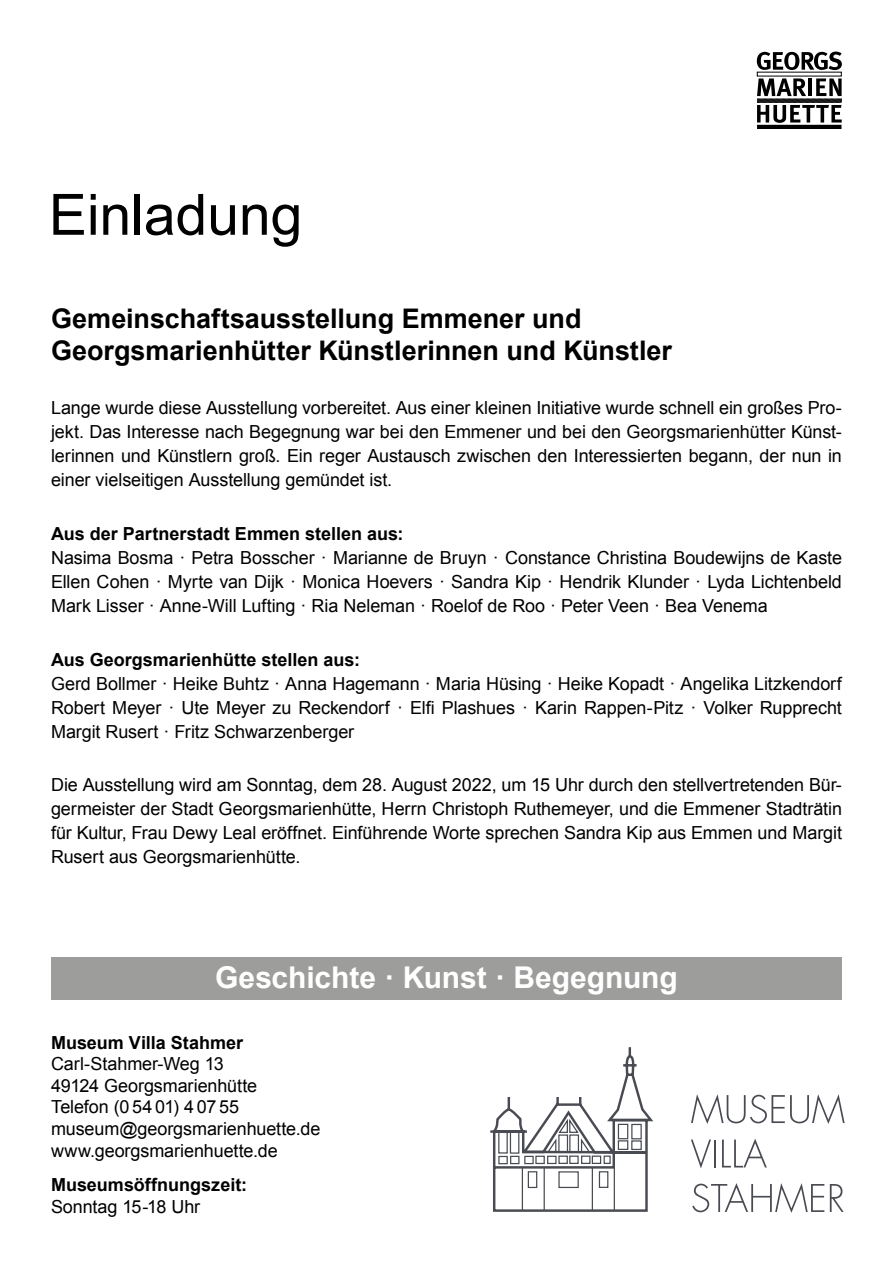
<style>
.page{position:relative;width:893px;height:1263px;background:#fff}
.page>*{position:absolute;margin:0;border:0;box-sizing:border-box;transform-origin:0 0}
.t1{font:57px "Arial";color:#000}
.t2{font:700 30px "Arial";letter-spacing:-.005em;color:#fff}
.t3{font:700 27px/32.4px "Arial";color:#000}
.t4{font:18px/24px "Arial";letter-spacing:-.005em;color:#000;text-align:justify}
.t5{font:700 18px/21.6px "Arial";color:#000}
.s1{font-weight:400}
</style>
<div class="page">
<div style="left:51px;top:957px;width:791px;height:42px;background:#9d9d9c"></div>
<svg style="left:757px;top:52px;width:85px;height:18px"></svg>
<hr style="left:757px;top:125px;width:84px;height:4px;background:#000">
<svg style="left:757px;top:78px;width:85px;height:45px"></svg>
<svg style="left:691px;top:1094px;width:154px;height:30px"></svg>
<svg style="left:691px;top:1139px;width:20px;height:29px"></svg>
<hr style="left:714px;top:1139px;width:2px;height:28px;background:#494b52">
<svg style="left:722px;top:1139px;width:45px;height:28px"></svg>
<svg style="left:692px;top:1183px;width:132px;height:30px"></svg>
<svg style="left:830px;top:1184px;width:14px;height:28px"></svg>
<svg style="left:490px;top:1047px;width:164px;height:165px"></svg>
<p class="t1" style="left:49px;top:177px;width:255px">Einladung</p>
<p class="t3" style="left:51px;top:303px;width:623px">Gemeinschaftsausstellung Emmener und<br>Georgsmarienhütter Künstlerinnen und Künstler</p>
<p class="t4" style="left:51px;top:396px;width:792px">Lange wurde diese Ausstellung vorbereitet. Aus einer kleinen Initiative wurde schnell ein großes Pro&shy;jekt. Das Interesse nach Begegnung war bei den Emmener und bei den Georgsmarienhütter Künst&shy;lerinnen und Künstlern groß. Ein reger Austausch zwischen den Interessierten begann, der nun in einer vielseitigen Ausstellung gemündet ist.</p>
<p class="t5" style="left:51px;top:523px;width:354px">Aus der Partnerstadt Emmen stellen aus:</p>
<p class="t4" style="left:51px;top:546px;width:792px">Nasima Bosma · Petra Bosscher · Marianne de Bruyn · Constance Christina Boudewijns de Kaste Ellen Cohen · Myrte van Dijk · Monica Hoevers · Sandra Kip · Hendrik Klunder · Lyda Lichtenbeld Mark Lisser · Anne-Will Lufting · Ria Neleman · Roelof de Roo · Peter Veen · Bea Venema</p>
<p class="t5" style="left:51px;top:649px;width:310px">Aus Georgsmarienhütte stellen aus:</p>
<p class="t4" style="left:51px;top:671px;width:792px">Gerd Bollmer · Heike Buhtz · Anna Hagemann · Maria Hüsing · Heike Kopadt · Angelika Litzkendorf Robert Meyer · Ute Meyer zu Reckendorf · Elfi Plashues · Karin Rappen-Pitz · Volker Rupprecht Margit Rusert · Fritz Schwarzenberger</p>
<p class="t4" style="left:51px;top:773px;width:792px">Die Ausstellung wird am Sonntag, dem 28. August 2022, um 15 Uhr durch den stellvertretenden Bür&shy;germeister der Stadt Georgsmarienhütte, Herrn Christoph Ruthemeyer, und die Emmener Stadträtin für Kultur, Frau Dewy Leal eröffnet. Einführende Worte sprechen Sandra Kip aus Emmen und Margit Rusert aus Georgsmarienhütte.</p>
<p class="t2" style="left:215px;top:958px;width:464px">Geschichte · Kunst · Begegnung</p>
<p class="t5" style="left:51px;top:1032px;width:194px">Museum Villa Stahmer</p>
<p class="t4" style="left:51px;top:1053px;width:271px;line-height:21.6px;text-align:left">Carl-Stahmer-Weg 13<br>49124 Georgsmarienhütte<br>Telefon (0 54 01) 4 07 55 museum@georgsmarienhuette.de www.georgsmarienhuette.de</p>
<p class="t5" style="left:51px;top:1174px;width:198px">Museumsöffnungszeit:<br><span class="s1">Sonntag 15-18 Uhr</span></p>
</div>
